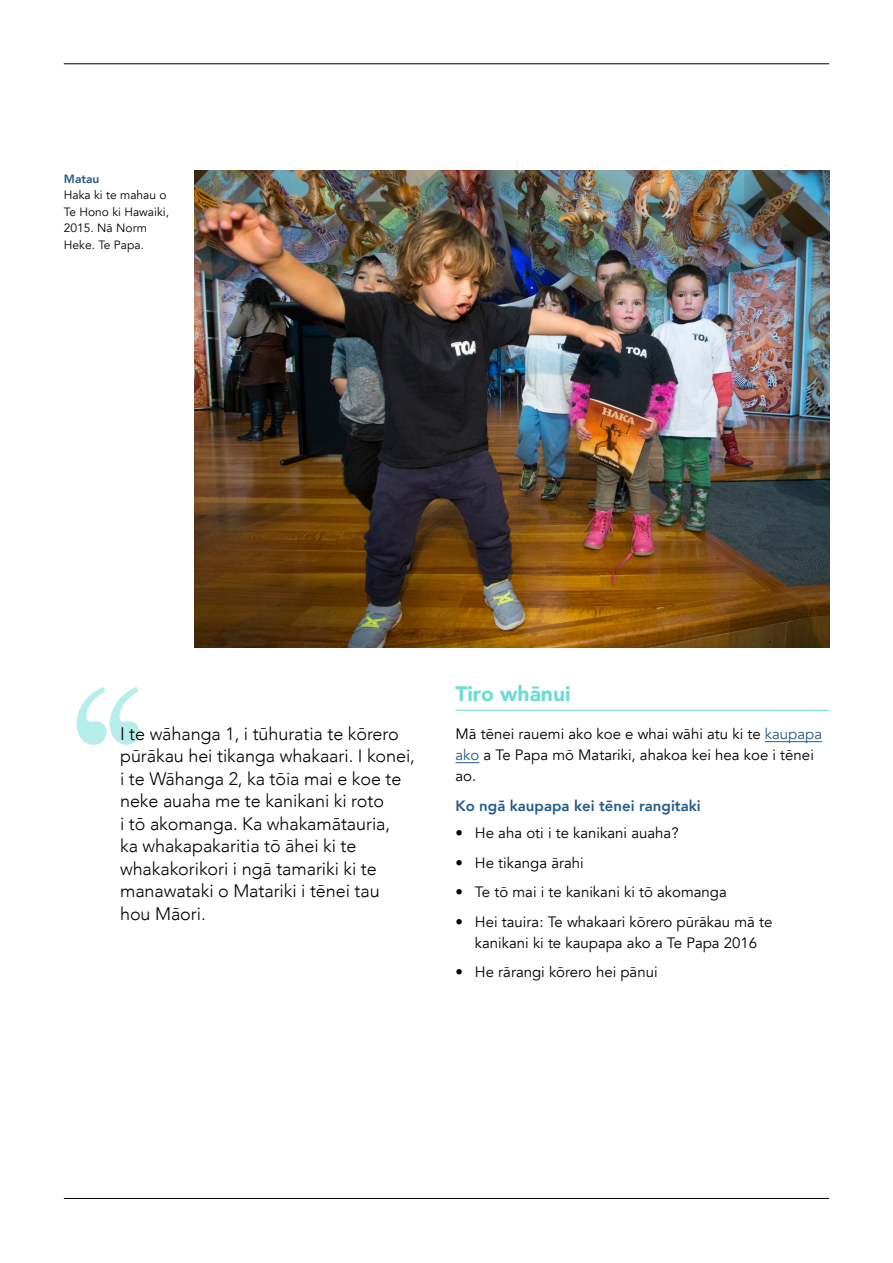
<style>
.page{position:relative;width:893px;height:1263px;background:#fff}
.page>*{position:absolute;margin:0;border:0;box-sizing:border-box;transform-origin:0 0}
.t1{font:900 21px "Avenir";color:#6edbd5}
.t2{font:300 18px/22.5px "Avenir";letter-spacing:-.005em;color:#000}
.t3{font:15px/21px "Avenir";color:#000}
.t4{font:800 15px "Avenir";color:#245b89}
.t5{font:12px/16.5px "Avenir";color:#000}
.t6{font:800 12px "Avenir";color:#245b89}
.s1{color:#245b89}
</style>
<div class="page">
<svg style="left:77px;top:687px;width:63px;height:58px"></svg>
<hr style="left:455px;top:710px;width:374px;height:1px;background:#6edbd5">
<hr style="left:765px;top:741px;width:57px;height:1px;background:#245b89">
<svg style="left:455px;top:762px;width:24px;height:1px"></svg>
<img style="left:194px;top:171px;width:635px;height:477px">
<hr style="left:64px;top:63px;width:765px;height:1px;background:#000">
<hr style="left:64px;top:1198px;width:765px;height:1px;background:#000">
<p class="t6" style="left:64px;top:169px;width:37px">Matau</p>
<p class="t5" style="left:64px;top:187px;width:107px">Haka ki te mahau o<br>Te Hono ki Hawaiki,<br>2015. Nā Norm<br>Heke. Te Papa.</p>
<p class="t2" style="left:120px;top:722px;width:296px">I te wāhanga 1, i tūhuratia te kōrero pūrākau hei tikanga whakaari. I konei, i te Wāhanga 2, ka tōia mai e koe te neke auaha me te kanikani ki roto<br>i tō akomanga. Ka whakamātauria,<br>ka whakapakaritia tō āhei ki te whakakorikori i ngā tamariki ki te manawataki o Matariki i tēnei tau<br>hou Māori.</p>
<h1 class="t1" style="left:455px;top:676px;width:117px">Tiro whānui</h1>
<p class="t3" style="left:455px;top:724px;width:368px">Mā tēnei rauemi ako koe e whai wāhi atu ki te <span class="s1">kaupapa ako</span> a Te Papa mō Matariki, ahakoa kei hea koe i tēnei ao.</p>
<p class="t4" style="left:455px;top:794px;width:247px">Ko ngā kaupapa kei tēnei rangitaki</p>
<p class="t3" style="left:455px;top:823px;width:225px">• He aha oti i te kanikani auaha?</p>
<p class="t3" style="left:455px;top:852px;width:130px">• He tikanga ārahi</p>
<p class="t3" style="left:455px;top:882px;width:273px">• Te tō mai i te kanikani ki tō akomanga</p>
<p class="t3" style="left:455px;top:911px;width:319px;text-align:center">• Hei tauira: Te whakaari kōrero pūrākau mā te kanikani ki te kaupapa ako a Te Papa 2016</p>
<p class="t3" style="left:455px;top:962px;width:204px">• He rārangi kōrero hei pānui</p>
</div>
